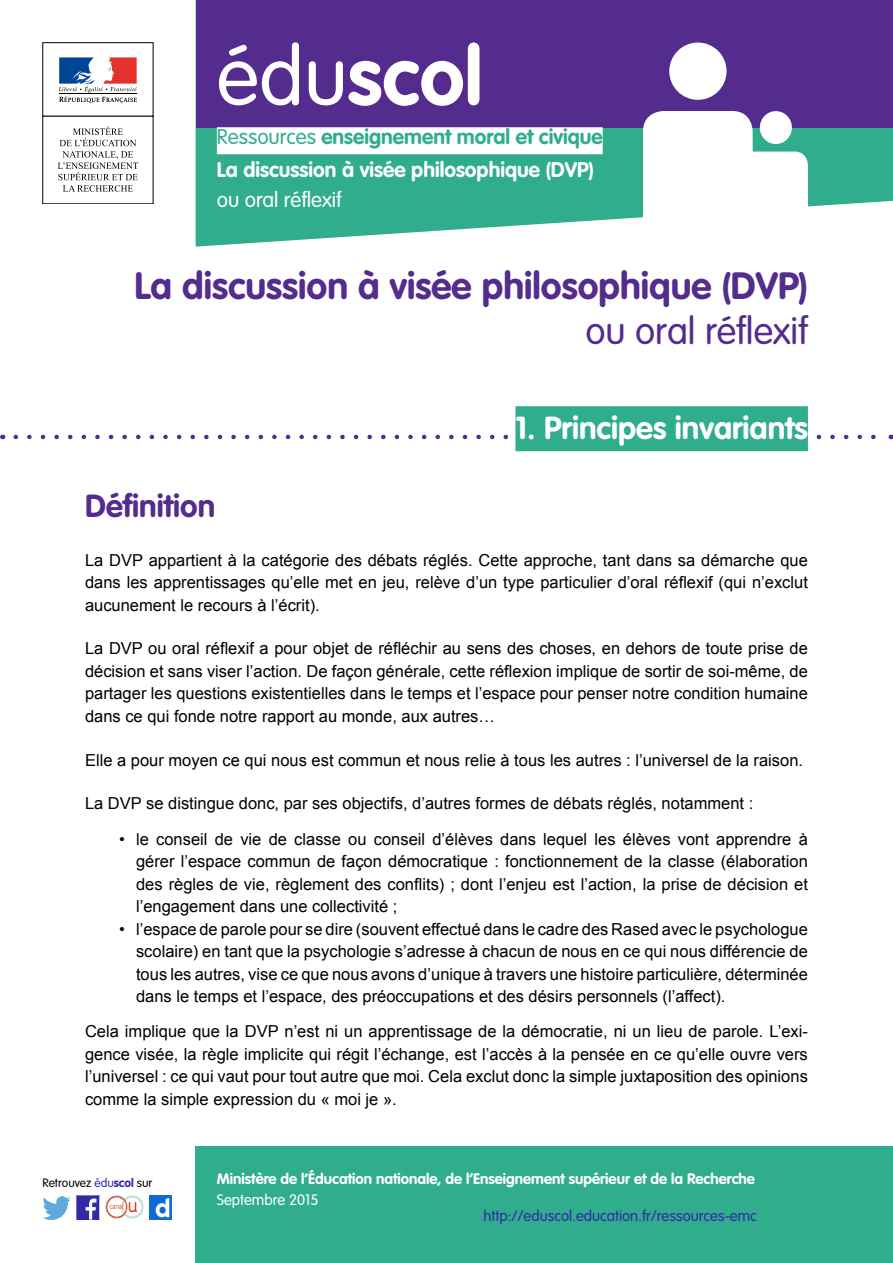
<style>
.page{position:relative;width:893px;height:1263px;background:#fff}
.page>*{position:absolute;margin:0;border:0;box-sizing:border-box;transform-origin:0 0}
.t1{font:700 81px "VAG Rounded Std";color:#fff}
.Titre_Document{font:700 37.5px/45px "VAG Rounded Std";color:#542c8d;text-align:right}
.Titre_1{font:700 31.5px "VAG Rounded Std";color:#fff}
.Titre_2{font:700 31.5px "VAG Rounded Std";color:#542c8d}
.t2{font:700 21px/33px "VAG Rounded Std";color:#fff}
.t3{font:300 21px "VAG Rounded Std";color:#fff}
.t4{font:16.5px/22.5px "Arial";color:#000;text-align:justify}
.t5{font:700 15px "VAG Rounded Std";color:#fff}
.t6{font:300 15px "VAG Rounded Std";color:#3229a7}
.t7{font:300 15px "VAG Rounded Std";color:#fff}
.t8{font:300 12px "VAG Rounded Std";color:#000}
.s1{font-weight:300}
.s2{font-weight:300;color:#2fad8d}
.s3{color:#2fad8d}
.s4{color:#3229a7}
.s5{font-weight:700;color:#3229a7}
</style>
<div class="page">
<svg style="left:196px;top:128px;width:697px;height:119px;fill:#2fad8d"></svg>
<svg style="left:59px;top:57px;width:78px;height:46px"></svg>
<hr style="left:59px;top:94px;width:78px;height:1px;background:#000">
<svg style="left:58px;top:126px;width:80px;height:66px"></svg>
<div style="left:196px;top:0;width:697px;height:128px;background:#542c8d"></div>
<div style="left:760px;top:111px;width:32px;height:33px;background:#fff;border-radius:50%"></div>
<div style="left:217px;top:127px;width:386px;height:27px;background:#fff"></div>
<div style="left:643px;top:111px;width:110px;height:144px;background:#fff;border-radius:20px"></div>
<div style="left:725px;top:152px;width:83px;height:103px;background:#fff;border-radius:14px"></div>
<div style="left:669px;top:43px;width:58px;height:57px;background:#fff;border-radius:50%"></div>
<div style="left:196px;top:1146px;width:697px;height:117px;background:#2fad8d"></div>
<img style="left:76px;top:1196px;width:24px;height:23px">
<img style="left:43px;top:1197px;width:27px;height:22px">
<img style="left:149px;top:1196px;width:23px;height:23px">
<img style="left:105px;top:1196px;width:38px;height:22px">
<svg style="left:16px;top:435px;width:860px;height:4px"></svg>
<div style="left:515px;top:406px;width:293px;height:45px;background:#2fad8d"></div>
<h1 class="t1" style="left:217px;top:29px;width:267px"><span class="s1">édu</span>scol</h1>
<p class="t2" style="left:217px;top:121px;width:387px"><span class="s2">Ressources</span> <span class="s3">enseignement moral et civique<br></span>La discussion à visée philosophique (DVP)</p>
<p class="t3" style="left:217px;top:187px;width:126px">ou oral réflexif</p>
<p class="Titre_Document" style="left:135px;top:265px;width:675px">La discussion à visée philosophique (DVP) <span class="s1">ou oral réflexif</span></p>
<h1 class="Titre_1" style="left:515px;top:410px;width:294px">1. Principes invariants</h1>
<h2 class="Titre_2" style="left:85px;top:488px;width:132px">Définition</h2>
<p class="t4" style="left:85px;top:549px;width:724px">La DVP appartient à la catégorie des débats réglés. Cette approche, tant dans sa démarche que dans les apprentissages qu’elle met en jeu, relève d’un type particulier d’oral réflexif (qui n’exclut aucunement le recours à l’écrit).</p>
<p class="t4" style="left:85px;top:637px;width:724px">La DVP ou oral réflexif a pour objet de réfléchir au sens des choses, en dehors de toute prise de décision et sans viser l’action. De façon générale, cette réflexion implique de sortir de soi-même, de partager les questions existentielles dans le temps et l’espace pour penser notre condition humaine dans ce qui fonde notre rapport au monde, aux autres…</p>
<p class="t4" style="left:85px;top:749px;width:720px">Elle a pour moyen ce qui nous est commun et nous relie à tous les autres : l’universel de la raison.</p>
<p class="t4" style="left:85px;top:792px;width:670px">La DVP se distingue donc, par ses objectifs, d’autres formes de débats réglés, notamment :</p>
<p class="t4" style="left:136px;top:828px;width:673px;text-indent:-17px">• le conseil de vie de classe ou conseil d’élèves dans lequel les élèves vont apprendre à gérer l’espace commun de façon démocratique : fonctionnement de la classe (élaboration des règles de vie, règlement des conflits) ; dont l’enjeu est l’action, la prise de décision et l’engagement dans une collectivité ;</p>
<p class="t4" style="left:136px;top:918px;width:673px;text-indent:-17px">• l’espace de parole pour se dire (souvent effectué dans le cadre des Rased avec le psychologue scolaire) en tant que la psychologie s’adresse à chacun de nous en ce qui nous différencie de tous les autres, vise ce que nous avons d’unique à travers une histoire particulière, déterminée dans le temps et l’espace, des préoccupations et des désirs personnels (l’affect).</p>
<p class="t4" style="left:85px;top:1020px;width:724px">Cela implique que la DVP n’est ni un apprentissage de la démocratie, ni un lieu de parole. L’exi&shy;gence visée, la règle implicite qui régit l’échange, est l’accès à la pensée en ce qu’elle ouvre vers l’universel : ce qui vaut pour tout autre que moi. Cela exclut donc la simple juxtaposition des opinions comme la simple expression du « moi je ».</p>
<p class="t8" style="left:43px;top:1176px;width:111px">Retrouvez <span class="s4">édu</span><span class="s5">scol</span> sur</p>
<p class="t5" style="left:217px;top:1170px;width:540px">Ministère de l’Éducation nationale, de l’Enseignement supérieur et de la Recherche</p>
<p class="t7" style="left:217px;top:1191px;width:103px">Septembre 2015</p>
<p class="t6" style="left:483px;top:1207px;width:275px">http://eduscol.education.fr/ressources-emc</p>
</div>
